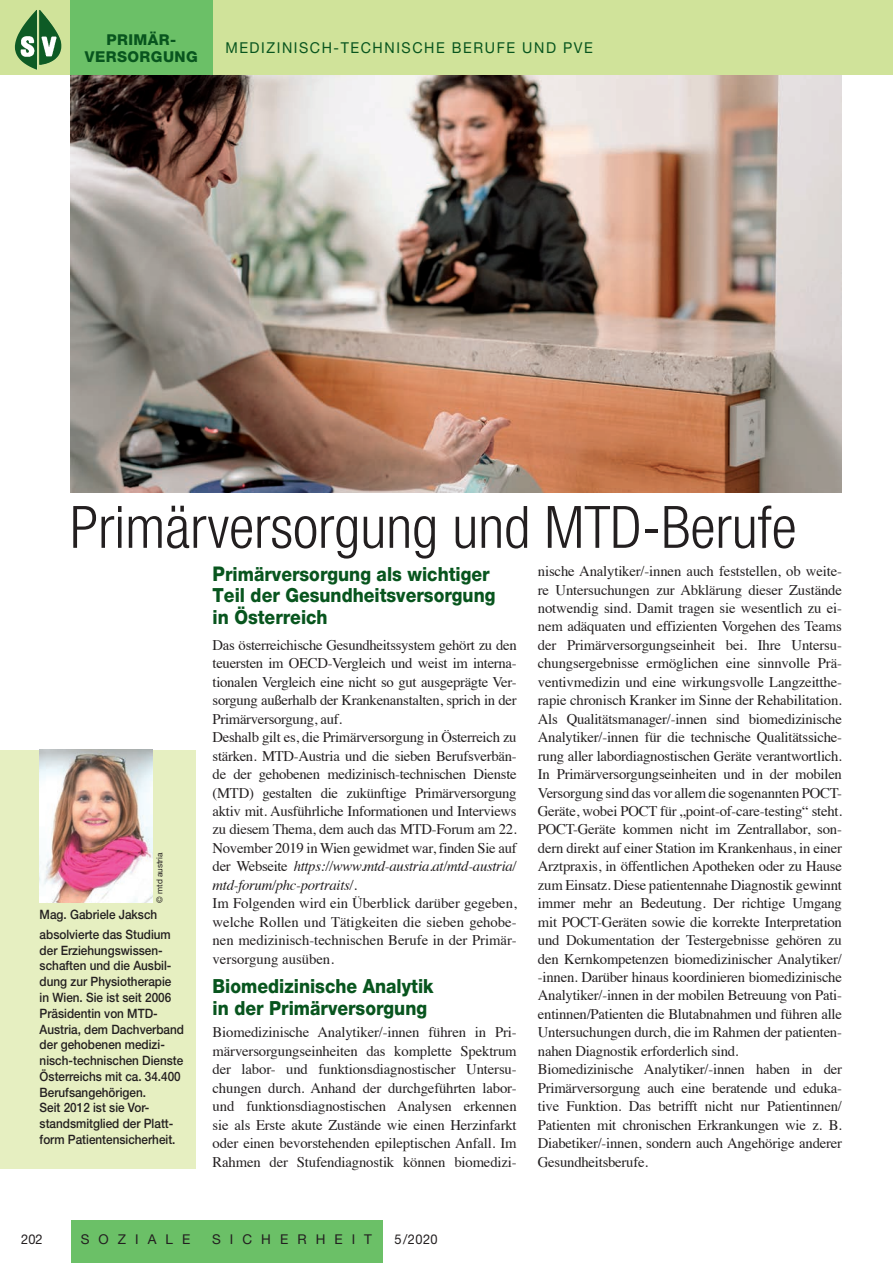
<style>
.page{position:relative;width:893px;height:1263px;background:#fff}
.page>*{position:absolute;margin:0;border:0;box-sizing:border-box;transform-origin:0 0}
.t1{font:300 condensed 58.5px "Helvetica Neue LT Std";color:#231f20}
.t2{font:800 19.5px/21.3px "Helvetica Neue";color:#08551e;scale:.9 1}
.t3{font:15px "Helvetica Neue LT Std";letter-spacing:.11em;color:#08551e;scale:.95 1}
.t4{font:800 15px/17.5px "Helvetica Neue LT Std";letter-spacing:.03em;color:#08551e;text-align:center}
.t5{font:14.7px/18.5px "Times";letter-spacing:-.015em;color:#231f20}
.t6{font:13.5px "Helvetica Neue LT Std";letter-spacing:.67em;color:#231f20}
.t7{font:13.5px "Helvetica Neue LT Std";letter-spacing:.67em;color:#231f20;scale:.95 1}
.t8{font:500 12.9px/15.8px "Helvetica Neue";color:#231f20;scale:.91 1}
.t9{font:8.25px "Helvetica Neue LT Std";color:#231f20}
.s1{font-size:20.25px}
.s2{font-style:italic}
</style>
<div class="page">
<img style="left:70px;top:74px;width:772px;height:418px">
<div style="left:0;top:0;width:893px;height:74px;background:#d0e39a"></div>
<div style="left:70px;top:0;width:143px;height:74px;background:#6bc067"></div>
<img style="left:39px;top:10px;width:22px;height:55px">
<div style="left:71px;top:1220px;width:312px;height:43px;background:#6bc067"></div>
<div style="left:0;top:750px;width:196px;height:418px;background:#e6efc1"></div>
<img style="left:40px;top:750px;width:112px;height:153px">
<p class="t4" style="left:85px;top:30px;width:114px">PRIMÄR-<br>VERSORGUNG</p>
<p class="t3" style="left:225px;top:39px;width:388px">MEDIZINISCH-TECHNISCHE BERUFE UND PVE</p>
<h1 class="t1" style="left:70px;top:494px;width:728px">Primärversorgung und MTD-Berufe</h1>
<p class="t9" style="left:155px;top:903px;width:52px;rotate:-90deg">© mtd austria</p>
<p class="t8" style="left:40px;top:904px;width:146px;line-height:20px">Mag. Gabriele Jaksch absolvierte das Studium</p>
<p class="t8" style="left:40px;top:942px;width:160px">der Erziehungswissen&shy;schaften und die Ausbil&shy;dung zur Physiotherapie in Wien. Sie ist seit 2006<br>Präsidentin von MTD-<br>Austria, dem Dachverband der gehobenen medizi&shy;nisch-technischen Dienste<br>Österreichs mit ca. 34.400<br>Berufsangehörigen.<br>Seit 2012 ist sie Vor&shy;standsmitglied der Platt&shy;form Patientensicherheit.</p>
<h2 class="t2" style="left:213px;top:563px;width:316px"><span class="s1">P</span>rimärversorgung als wichtiger<br>Teil der Gesundheitsversorgung in Österreich</h2>
<p class="t5" style="left:213px;top:634px;width:306px">Das österreichische Gesundheitssystem gehört zu den teuersten im OECD-Vergleich und weist im interna&shy;tionalen Vergleich eine nicht so gut ausgeprägte Ver&shy;sorgung außerhalb der Krankenanstalten, sprich in der Primärversorgung, auf.<br>Deshalb gilt es, die Primärversorgung in Österreich zu stärken. MTD-Austria und die sieben Berufsverbän&shy;de der gehobenen medizinisch-technischen Dienste (MTD) gestalten die zukünftige Primärversorgung aktiv mit. Ausführliche Informationen und Interviews zu diesem Thema, dem auch das MTD-Forum am 22.<br>November 2019 in Wien gewidmet war, finden Sie auf der Webseite <span class="s2">https://www.mtd-austria.at/mtd-austria/ mtd-forum/phc-portraits/.</span></p>
<p class="t5" style="left:213px;top:893px;width:306px;text-align:justify">Im Folgenden wird ein Überblick darüber gegeben, welche Rollen und Tätigkeiten die sieben gehobe&shy;nen medizinisch-technischen Berufe in der Primär&shy;versorgung ausüben.</p>
<h2 class="t2" style="left:213px;top:975px;width:247px;line-height:21.8px">Biomedizinische Analytik in der Primärversorgung</h2>
<p class="t5" style="left:213px;top:1022px;width:306px;text-align:justify">Biomedizinische Analytiker/-innen führen in Pri&shy;märversorgungseinheiten das komplette Spektrum der labor- und funktionsdiagnostischer Untersu&shy;chungen durch. Anhand der durchgeführten labor&shy;und funktionsdiagnostischen Analysen erkennen sie als Erste akute Zustände wie einen Herzinfarkt oder einen bevorstehenden epileptischen Anfall. Im Rahmen der Stufendiagnostik können biomedizi-</p>
<p class="t5" style="left:538px;top:561px;width:306px">nische Analytiker/-innen auch feststellen, ob weite&shy;re Untersuchungen zur Abklärung dieser Zustände notwendig sind. Damit tragen sie wesentlich zu ei&shy;nem adäquaten und effizienten Vorgehen des Teams der Primärversorgungseinheit bei. Ihre Untersu&shy;chungsergebnisse ermöglichen eine sinnvolle Prä&shy;ventivmedizin und eine wirkungsvolle Langzeitthe&shy;rapie chronisch Kranker im Sinne der Rehabilitation.<br>Als Qualitätsmanager/-innen sind biomedizinische Analytiker/-innen für die technische Qualitätssiche&shy;rung aller labordiagnostischen Geräte verantwortlich.<br>In Primärversorgungseinheiten und in der mobilen Versorgung sind das vor allem die sogenannten POCT-Geräte, wobei POCT für „point-of-care-testing“ steht.<br>POCT-Geräte kommen nicht im Zentrallabor, son&shy;dern direkt auf einer Station im Krankenhaus, in einer Arztpraxis, in öffentlichen Apotheken oder zu Hause zum Einsatz. Diese patientennahe Diagnostik gewinnt immer mehr an Bedeutung. Der richtige Umgang mit POCT-Geräten sowie die korrekte Interpretation und Dokumentation der Testergebnisse gehören zu den Kernkompetenzen biomedizinischer Analytiker/ -innen. Darüber hinaus koordinieren biomedizinische Analytiker/-innen in der mobilen Betreuung von Pati&shy;entinnen/Patienten die Blutabnahmen und führen alle Untersuchungen durch, die im Rahmen der patienten&shy;nahen Diagnostik erforderlich sind.<br>Biomedizinische Analytiker/-innen haben in der Primärversorgung auch eine beratende und eduka&shy;tive Funktion. Das betrifft nicht nur Patientinnen/ Patienten mit chronischen Erkrankungen wie z. B.<br>Diabetiker/-innen, sondern auch Angehörige anderer Gesundheitsberufe.</p>
<p class="t7" style="left:21px;top:1231px;width:24px">202</p>
<p class="t6" style="left:81px;top:1231px;width:111px">SOZIALE</p>
<p class="t6" style="left:212px;top:1231px;width:161px">SICHERHEIT</p>
<p class="t7" style="left:395px;top:1231px;width:47px">5/2020</p>
</div>
